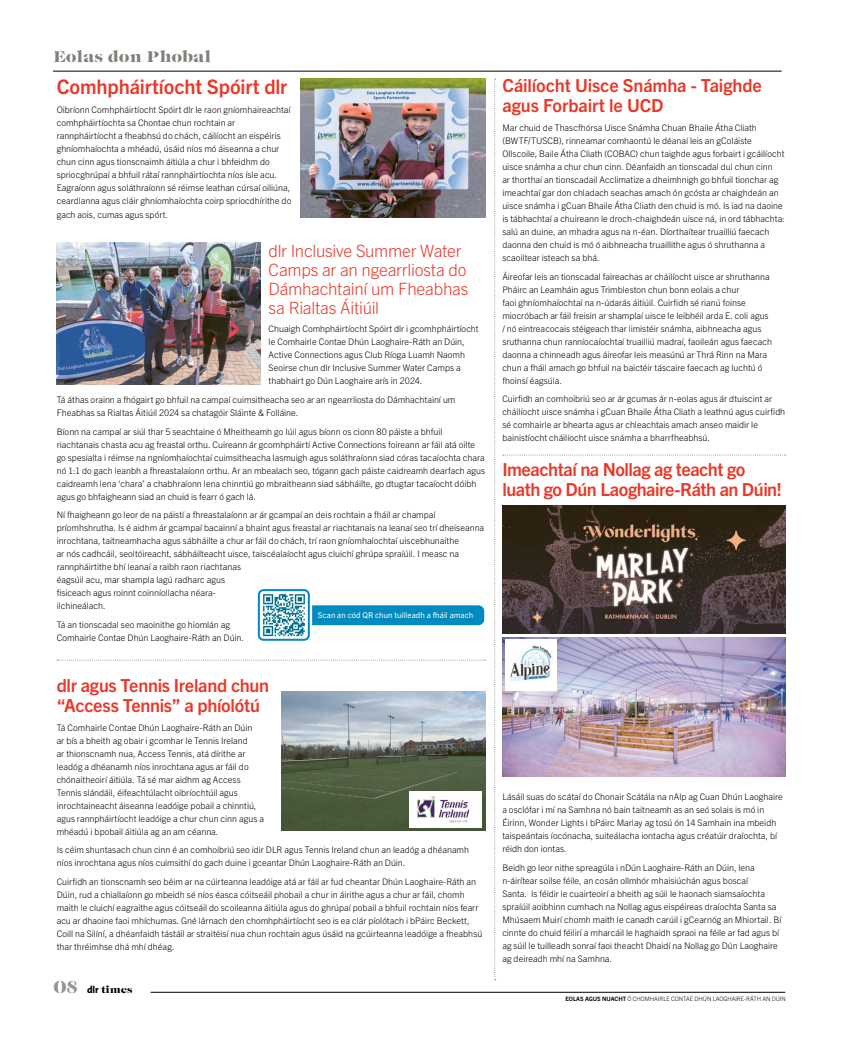
<style>
.page{position:relative;width:842px;height:1049px;background:#fff}
.page>*{position:absolute;margin:0;border:0;box-sizing:border-box;transform-origin:0 0}
.t1{font:700 20px "Trade Gothic Next LT Pro";letter-spacing:-.005em;color:#e63a2b}
.t2{font:700 18px/20px "Trade Gothic Next LT Pro";letter-spacing:-.015em;color:#e63a2b}
.t3{font:300 17px/19px "Trade Gothic Next LT Pro";letter-spacing:-.015em;color:#e63a2b}
.t4{font:900 16px "Caslon Fina Sten AI";color:#81807a}
.t5{font:900 10px "Caslon Fina Sten AI";color:#000}
.t6{font:300 9px/13px "Trade Gothic Next LT Pro";color:#000}
.t7{font:8px "Trade Gothic Next LT Pro";letter-spacing:.005em;color:#fff}
.t8{font:300 6px "Trade Gothic Next LT Pro";color:#000}
.s1{font-size:18px;color:#959490}
.s2{font-family:"The Sans";font-weight:800}
.s3{font-weight:700}
</style>
<div class="page">
<svg style="left:503px;top:454px;width:283px;height:1px"></svg>
<hr style="left:53px;top:71px;width:729px;height:1px;background:#000">
<img style="left:502px;top:505px;width:283px;height:128px">
<svg style="left:494px;top:79px;width:2px;height:901px"></svg>
<svg style="left:57px;top:660px;width:428px;height:1px"></svg>
<img style="left:57px;top:242px;width:203px;height:142px">
<img style="left:282px;top:692px;width:203px;height:139px">
<img style="left:409px;top:791px;width:73px;height:36px">
<img style="left:300px;top:79px;width:185px;height:138px">
<img style="left:261px;top:592px;width:46px;height:46px">
<div style="left:258px;top:589px;width:52px;height:52px;border:2px solid #0089bd;border-radius:5px"></div>
<div style="left:312px;top:605px;width:172px;height:20px;background:#008bc0"></div>
<img style="left:502px;top:637px;width:283px;height:139px">
<img style="left:506px;top:640px;width:50px;height:50px">
<hr style="left:151px;top:992px;width:634px;height:1px;background:#000">
<h3 class="t4" style="left:53px;top:47px;width:160px">Eolas don Phobal</h3>
<h1 class="t1" style="left:57px;top:73px;width:232px">Comhpháirtíocht Spóirt dlr</h1>
<p class="t6" style="left:57px;top:102px;width:236px">Oibríonn Comhpháirtíocht Spóirt dlr le raon gníomhaireachtaí comhpháirtíochta sa Chontae chun rochtain ar rannpháirtíocht a fheabhsú do chách, cáilíocht an eispéiris ghníomhaíochta a mhéadú, úsáid níos mó áiseanna a chur chun cinn agus tionscnaimh áitiúla a chur i bhfeidhm do spriocghrúpaí a bhfuil rátaí rannpháirtíochta níos ísle acu.<br>Eagraíonn agus soláthraíonn sé réimse leathan cúrsaí oiliúna, ceardlanna agus cláir ghníomhaíochta coirp spriocdhírithe do</p>
<p class="t6" style="left:57px;top:207px;width:113px">gach aois, cumas agus spórt.</p>
<h3 class="t3" style="left:269px;top:240px;width:201px">dlr Inclusive Summer Water<br>Camps ar an ngearrliosta do<br>Dámhachtainí um Fheabhas sa Rialtas Áitiúil</h3>
<p class="t6" style="left:269px;top:322px;width:212px">Chuaigh Comhpháirtíocht Spóirt dlr i gcomhpháirtíocht le Comhairle Contae Dhún Laoghaire-Ráth an Dúin, Active Connections agus Club Ríoga Luamh Naomh Seoirse chun dlr Inclusive Summer Water Camps a thabhairt go Dún Laoghaire arís in 2024.</p>
<p class="t6" style="left:57px;top:392px;width:400px">Tá áthas orainn a fhógairt go bhfuil na campaí cuimsitheacha seo ar an ngearrliosta do Dámhachtainí um<br>Fheabhas sa Rialtas Áitiúil 2024 sa chatagóir Sláinte &amp; Folláine.</p>
<p class="t6" style="left:57px;top:424px;width:430px">Bíonn na campaí ar siúl thar 5 seachtaine ó Mheitheamh go Iúil agus bíonn os cionn 80 páiste a bhfuil riachtanais chasta acu ag freastal orthu. Cuireann ár gcomhpháirtí Active Connections foireann ar fáil atá oilte go spesialta i réimse na ngníomhaíochtaí cuimsitheacha lasmuigh agus soláthraíonn siad córas tacaíochta chara nó 1:1 do gach leanbh a fhreastalaíonn orthu. Ar an mbealach seo, tógann gach páiste caidreamh dearfach agus caidreamh lena ‘chara’ a chabhraíonn lena chinntiú go mbraitheann siad sábháilte, go dtugtar tacaíocht dóibh agus go bhfaigheann siad an chuid is fearr ó gach lá.</p>
<p class="t6" style="left:57px;top:508px;width:429px">Ní fhaigheann go leor de na páistí a fhreastalaíonn ar ár gcampaí an deis rochtain a fháil ar champaí príomhshrutha. Is é aidhm ár gcampaí bacainní a bhaint agus freastal ar riachtanais na leanaí seo trí dheiseanna inrochtana, taitneamhacha agus sábháilte a chur ar fáil do chách, trí raon gníomhaíochtaí uiscebhunaithe<br>ar nós cadhcáil, seoltóireacht, sábháilteacht uisce, taiscéalaíocht agus cluichí ghrúpa spraíúil. I measc na rannpháirtithe bhí leanaí a raibh raon riachtanas<br>éagsúil acu, mar shampla lagú radharc agus<br>fisiceach agus roinnt coinníollacha néara-<br>ilchineálach.</p>
<p class="t6" style="left:57px;top:617px;width:189px">Tá an tionscadal seo maoinithe go hiomlán ag<br>Comhairle Contae Dhún Laoghaire-Ráth an Dúin.</p>
<h2 class="t2" style="left:57px;top:674px;width:214px">dlr agus Tennis Ireland chun “Access Tennis” a phíolótú</h2>
<p class="t6" style="left:57px;top:720px;width:209px">Tá Comhairle Contae Dhún Laoghaire-Ráth an Dúin<br>ar bís a bheith ag obair i gcomhar le Tennis Ireland<br>ar thionscnamh nua, Access Tennis, atá dírithe ar leadóg a dhéanamh níos inrochtana agus ar fáil do chónaitheoirí áitiúla. Tá sé mar aidhm ag Access Tennis slándáil, éifeachtúlacht oibríochtúil agus inrochtaineacht áiseanna leadóige pobail a chinntiú, agus rannpháirtíocht leadóige a chur chun cinn agus a mhéadú i bpobail áitiúla ag an am céanna.</p>
<p class="t6" style="left:57px;top:843px;width:414px">Is céim shuntasach chun cinn é an comhoibriú seo idir DLR agus Tennis Ireland chun an leadóg a dhéanamh níos inrochtana agus níos cuimsithí do gach duine i gceantar Dhún Laoghaire-Ráth an Dúin.</p>
<p class="t6" style="left:57px;top:874px;width:427px">Cuirfidh an tionscnamh seo béim ar na cúirteanna leadóige atá ar fáil ar fud cheantar Dhún Laoghaire-Ráth an Dúin, rud a chiallaíonn go mbeidh sé níos éasca cóitseáil phobail a chur in áirithe agus a chur ar fáil, chomh maith le cluichí eagraithe agus cóitseáil do scoileanna áitiúla agus do ghrúpaí pobail a bhfuil rochtain níos fearr acu ar dhaoine faoi mhíchumas. Gné lárnach den chomhpháirtíocht seo is ea clár píolótach i bPáirc Beckett, Coill na Silíní, a dhéanfaidh tástáil ar straitéisí nua chun rochtain agus úsáid na gcúirteanna leadóige a fheabhsú thar thréimhse dhá mhí dhéag.</p>
<p class="t7" style="left:318px;top:609px;width:157px">Scan an cód QR chun tuilleadh a fháil amach</p>
<p class="t5" style="left:53px;top:984px;width:81px"><span class="s1">08</span> <span class="s2">dlr</span> times</p>
<h2 class="t2" style="left:502px;top:75px;width:261px">Cáilíocht Uisce Snámha - Taighde agus Forbairt le UCD</h2>
<p class="t6" style="left:502px;top:121px;width:284px">Mar chuid de Thascfhórsa Uisce Snámha Chuan Bhaile Átha Cliath (BWTF/TUSCB), rinneamar comhaontú le déanaí leis an gColáiste Ollscoile, Baile Átha Cliath (COBAC) chun taighde agus forbairt i gcáilíocht uisce snámha a chur chun cinn. Déanfaidh an tionscadal dul chun cinn<br>ar thorthaí an tionscadail Acclimatize a dheimhnigh go bhfuil tionchar ag imeachtaí gar don chladach seachas amach ón gcósta ar chaighdeán an uisce snámha i gCuan Bhaile Átha Cliath den chuid is mó. Is iad na daoine is tábhachtaí a chuireann le droch-chaighdeán uisce ná, in ord tábhachta: salú an duine, an mhadra agus na n-éan. Díorthaítear truailliú faecach daonna den chuid is mó ó aibhneacha truaillithe agus ó shruthanna a scaoiltear isteach sa bhá.</p>
<p class="t6" style="left:502px;top:269px;width:271px">Áireofar leis an tionscadal faireachas ar cháilíocht uisce ar shruthanna Pháirc an Leamháin agus Trimbleston chun bonn eolais a chur<br>faoi ghníomhaíochtaí na n-údarás áitiúil. Cuirfidh sé rianú foinse miocróbach ar fáil freisin ar shamplaí uisce le leibhéil arda E. coli agus / nó eintreacocais stéigeach thar limistéir snámha, aibhneacha agus sruthanna chun ranníocaíochtaí truailliú madraí, faoileán agus faecach daonna a chinneadh agus áireofar leis measúnú ar Thrá Rinn na Mara chun a fháil amach go bhfuil na baictéir táscaire faecach ag luchtú ó fhoinsí éagsúla.</p>
<p class="t6" style="left:502px;top:392px;width:284px">Cuirfidh an comhoibriú seo ar ár gcumas ár n-eolas agus ár dtuiscint ar cháilíocht uisce snámha i gCuan Bhaile Átha Cliath a leathnú agus cuirfidh sé comhairle ar bhearta agus ar chleachtais amach anseo maidir le bainistíocht cháilíocht uisce snámha a bharrfheabhsú.</p>
<h2 class="t2" style="left:502px;top:458px;width:281px">Imeachtaí na Nollag ag teacht go luath go Dún Laoghaire-Ráth an Dúin!</h2>
<p class="t6" style="left:502px;top:790px;width:282px">Lásáil suas do scátaí do Chonair Scátála na nAlp ag Cuan Dhún Laoghaire a osclófar i mí na Samhna nó bain taitneamh as an seó solais is mó in Éirinn, Wonder Lights i bPáirc Marlay ag tosú ón 14 Samhain ina mbeidh taispeántais íocónacha, suiteálacha iontacha agus créatúir draíochta, bí réidh don iontas.</p>
<p class="t6" style="left:502px;top:860px;width:281px">Beidh go leor nithe spreagúla i nDún Laoghaire-Ráth an Dúin, lena n-áirítear soilse féile, an cosán ollmhór mhaisiúchán agus boscaí<br>Santa. Is féidir le cuairteoirí a bheith ag súil le haonach siamsaíochta spraíúil aoibhinn cumhach na Nollag agus eispéireas draíochta Santa sa Mhúsaem Muirí chomh maith le canadh carúil i gCearnóg an Mhiortail. Bí cinnte do chuid féilirí a mharcáil le haghaidh spraoi na féile ar fad agus bí ag súil le tuilleadh sonraí faoi theacht Dhaidí na Nollag go Dún Laoghaire ag deireadh mhí na Samhna.</p>
<p class="t8" style="left:565px;top:995px;width:222px"><span class="s3">EOLAS AGUS NUACHT</span> Ó CHOMHAIRLE CONTAE DHÚN LAOGHAIRE-RÁTH AN DÚIN</p>
</div>
